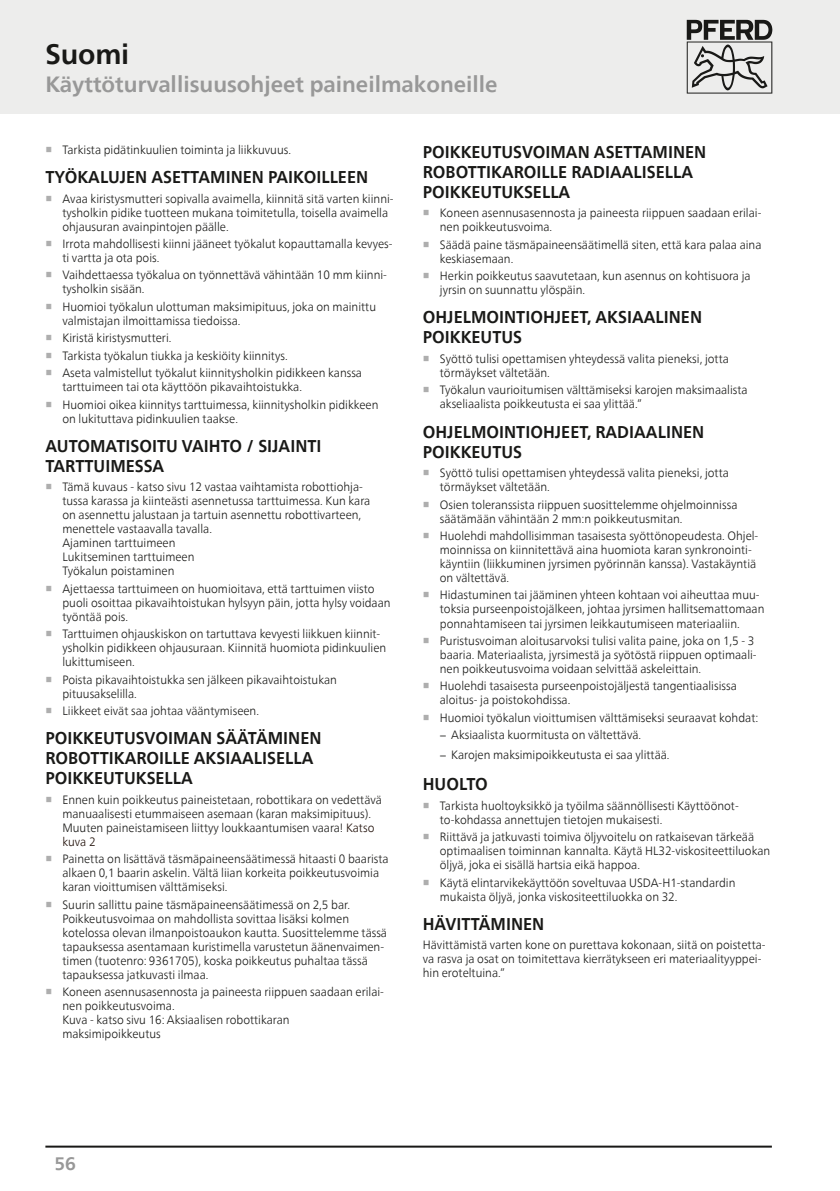
<style>
.page{position:relative;width:840px;height:1191px;background:#fff}
.page>*{position:absolute;margin:0;border:0;box-sizing:border-box;transform-origin:0 0}
.Headline{font:700 28px "Neue Frutiger World";letter-spacing:-.005em;color:#191917}
.Subhead_grau{font:700 22px "Neue Frutiger World";color:#989898}
.t1{font:700 18px "Neue Frutiger World";color:#989898}
.Copy_Head{font:700 17px/20px "Neue Frutiger World";color:#191917;scale:.95 1}
.Copy{font:300 12px/14px "Neue Frutiger World";color:#191917;scale:.95 1}
.s1{font-family:"Arial Unicode MS";font-weight:700;color:#aeaeae}
.s2{color:#1d0c05}
</style>
<div class="page">
<div style="left:0;top:0;width:839px;height:113px;background:#ededec"></div>
<hr style="left:839px;top:0;width:1px;height:113px;background:#ededec">
<svg style="left:686px;top:20px;width:85px;height:74px"></svg>
<hr style="left:45px;top:1145px;width:726px;height:2px;background:#191917">
<p class="Headline" style="left:45px;top:29px;width:85px">Suomi</p>
<p class="Subhead_grau" style="left:45px;top:65px;width:453px">Käyttöturvallisuusohjeet paineilmakoneille</p>
<p class="Copy" style="left:45px;top:143px;width:260px"><span class="s1">■</span> Tarkista pidätinkuulien toiminta ja liikkuvuus.</p>
<p class="Copy_Head" style="left:45px;top:167px;width:341px">TYÖKALUJEN ASETTAMINEN PAIKOILLEEN</p>
<p class="Copy" style="left:62px;top:191px;width:350px;text-indent:-17px"><span class="s1">■</span> Avaa kiristysmutteri sopivalla avaimella, kiinnitä sitä varten kiinni&shy;tysholkin pidike tuotteen mukana toimitetulla, toisella avaimella ohjausuran avainpintojen päälle.</p>
<p class="Copy" style="left:62px;top:237px;width:349px;text-indent:-17px"><span class="s1">■</span> Irrota mahdollisesti kiinni jääneet työkalut kopauttamalla kevyes&shy;ti vartta ja ota pois.</p>
<p class="Copy" style="left:62px;top:268px;width:343px;text-indent:-17px"><span class="s1">■</span> Vaihdettaessa työkalua on työnnettävä vähintään 10 mm kiinni&shy;tysholkin sisään.</p>
<p class="Copy" style="left:62px;top:300px;width:331px;text-indent:-17px"><span class="s1">■</span> Huomioi työkalun ulottuman maksimipituus, joka on mainittu valmistajan ilmoittamissa tiedoissa.</p>
<p class="Copy" style="left:45px;top:331px;width:134px"><span class="s1">■</span> Kiristä kiristysmutteri.</p>
<p class="Copy" style="left:45px;top:348px;width:256px"><span class="s1">■</span> Tarkista työkalun tiukka ja keskiöity kiinnitys.</p>
<p class="Copy" style="left:62px;top:366px;width:317px;text-indent:-17px"><span class="s1">■</span> Aseta valmistellut työkalut kiinnitysholkin pidikkeen kanssa tarttuimeen tai ota käyttöön pikavaihtoistukka.</p>
<p class="Copy" style="left:62px;top:397px;width:334px;text-indent:-17px"><span class="s1">■</span> Huomioi oikea kiinnitys tarttuimessa, kiinnitysholkin pidikkeen on lukituttava pidinkuulien taakse.</p>
<p class="Copy_Head" style="left:45px;top:435px;width:292px">AUTOMATISOITU VAIHTO / SIJAINTI<br>TARTTUIMESSA</p>
<p class="Copy" style="left:62px;top:480px;width:325px;text-indent:-17px"><span class="s1">■</span> Tämä kuvaus - katso sivu 12 vastaa vaihtamista robottiohja&shy;tussa karassa ja kiinteästi asennetussa tarttuimessa. Kun kara on asennettu jalustaan ja tartuin asennettu robottivarteen, menettele vastaavalla tavalla.<br>Ajaminen tarttuimeen<br>Lukitseminen tarttuimeen<br>Työkalun poistaminen</p>
<p class="Copy" style="left:62px;top:581px;width:347px;text-indent:-17px"><span class="s1">■</span> Ajettaessa tarttuimeen on huomioitava, että tarttuimen viisto puoli osoittaa pikavaihtoistukan hylsyyn päin, jotta hylsy voidaan työntää pois.</p>
<p class="Copy" style="left:62px;top:627px;width:342px;text-indent:-17px"><span class="s1">■</span> Tarttuimen ohjauskiskon on tartuttava kevyesti liikkuen kiinnit&shy;ysholkin pidikkeen ohjausuraan. Kiinnitä huomiota pidinkuulien lukittumiseen.</p>
<p class="Copy" style="left:62px;top:672px;width:290px;text-indent:-17px"><span class="s1">■</span> Poista pikavaihtoistukka sen jälkeen pikavaihtoistukan pituusakselilla.</p>
<p class="Copy" style="left:45px;top:704px;width:226px"><span class="s1">■</span> Liikkeet eivät saa johtaa vääntymiseen.</p>
<p class="Copy_Head" style="left:45px;top:728px;width:292px">POIKKEUTUSVOIMAN SÄÄTÄMINEN<br>ROBOTTIKAROILLE AKSIAALISELLA<br>POIKKEUTUKSELLA</p>
<p class="Copy" style="left:62px;top:792px;width:338px;text-indent:-17px"><span class="s1">■</span> Ennen kuin poikkeutus paineistetaan, robottikara on vedettävä manuaalisesti etummaiseen asemaan (karan maksimipituus).<br>Muuten paineistamiseen liittyy loukkaantumisen vaara! <span class="s2">Katso kuva 2</span></p>
<p class="Copy" style="left:62px;top:852px;width:345px;text-indent:-17px"><span class="s1">■</span> Painetta on lisättävä täsmäpaineensäätimessä hitaasti 0 baarista alkaen 0,1 baarin askelin. Vältä liian korkeita poikkeutusvoimia karan vioittumisen välttämiseksi.</p>
<p class="Copy" style="left:62px;top:897px;width:343px;text-indent:-17px"><span class="s1">■</span> Suurin sallittu paine täsmäpaineensäätimessä on 2,5 bar.<br>Poikkeutusvoimaa on mahdollista sovittaa lisäksi kolmen kotelossa olevan ilmanpoistoaukon kautta. Suosittelemme tässä tapauksessa asentamaan kuristimella varustetun äänenvaimen&shy;timen (tuotenro: 9361705), koska poikkeutus puhaltaa tässä tapauksessa jatkuvasti ilmaa.</p>
<p class="Copy" style="left:62px;top:985px;width:340px;text-indent:-17px"><span class="s1">■</span> Koneen asennusasennosta ja paineesta riippuen saadaan erilai&shy;nen poikkeutusvoima.<br>Kuva - katso sivu 16: Aksiaalisen robottikaran maksimipoikkeutus</p>
<p class="Copy_Head" style="left:422px;top:142px;width:300px">POIKKEUTUSVOIMAN ASETTAMINEN<br>ROBOTTIKAROILLE RADIAALISELLA<br>POIKKEUTUKSELLA</p>
<p class="Copy" style="left:439px;top:206px;width:340px;text-indent:-17px"><span class="s1">■</span> Koneen asennusasennosta ja paineesta riippuen saadaan erilai&shy;nen poikkeutusvoima.</p>
<p class="Copy" style="left:439px;top:238px;width:340px;text-indent:-17px"><span class="s1">■</span> Säädä paine täsmäpaineensäätimellä siten, että kara palaa aina keskiasemaan.</p>
<p class="Copy" style="left:439px;top:269px;width:328px;text-indent:-17px"><span class="s1">■</span> Herkin poikkeutus saavutetaan, kun asennus on kohtisuora ja jyrsin on suunnattu ylöspäin.</p>
<p class="Copy_Head" style="left:422px;top:307px;width:295px">OHJELMOINTIOHJEET, AKSIAALINEN<br>POIKKEUTUS</p>
<p class="Copy" style="left:439px;top:352px;width:305px;text-indent:-17px"><span class="s1">■</span> Syöttö tulisi opettamisen yhteydessä valita pieneksi, jotta törmäykset vältetään.</p>
<p class="Copy" style="left:439px;top:383px;width:325px;text-indent:-17px"><span class="s1">■</span> Työkalun vaurioitumisen välttämiseksi karojen maksimaalista akseliaalista poikkeutusta ei saa ylittää.”</p>
<p class="Copy_Head" style="left:422px;top:421px;width:297px">OHJELMOINTIOHJEET, RADIAALINEN<br>POIKKEUTUS</p>
<p class="Copy" style="left:439px;top:466px;width:305px;text-indent:-17px"><span class="s1">■</span> Syöttö tulisi opettamisen yhteydessä valita pieneksi, jotta törmäykset vältetään.</p>
<p class="Copy" style="left:439px;top:497px;width:314px;text-indent:-17px"><span class="s1">■</span> Osien toleranssista riippuen suosittelemme ohjelmoinnissa säätämään vähintään 2 mm:n poikkeutusmitan.</p>
<p class="Copy" style="left:439px;top:529px;width:336px;text-indent:-17px"><span class="s1">■</span> Huolehdi mahdollisimman tasaisesta syöttönopeudesta. Ohjel&shy;moinnissa on kiinnitettävä aina huomiota karan synkronointi&shy;käyntiin (liikkuminen jyrsimen pyörinnän kanssa). Vastakäyntiä on vältettävä.</p>
<p class="Copy" style="left:439px;top:588px;width:343px;text-indent:-17px"><span class="s1">■</span> Hidastuminen tai jääminen yhteen kohtaan voi aiheuttaa muu&shy;toksia purseenpoistojälkeen, johtaa jyrsimen hallitsemattomaan ponnahtamiseen tai jyrsimen leikkautumiseen materiaaliin.</p>
<p class="Copy" style="left:439px;top:634px;width:335px;text-indent:-17px"><span class="s1">■</span> Puristusvoiman aloitusarvoksi tulisi valita paine, joka on 1,5 - 3 baaria. Materiaalista, jyrsimestä ja syötöstä riippuen optimaali&shy;nen poikkeutusvoima voidaan selvittää askeleittain.</p>
<p class="Copy" style="left:439px;top:679px;width:314px;text-indent:-17px"><span class="s1">■</span> Huolehdi tasaisesta purseenpoistojäljestä tangentiaalisissa aloitus- ja poistokohdissa.</p>
<p class="Copy" style="left:422px;top:710px;width:354px"><span class="s1">■</span> Huomioi työkalun vioittumisen välttämiseksi seuraavat kohdat:</p>
<p class="Copy" style="left:439px;top:728px;width:213px">− Aksiaalista kuormitusta on vältettävä.</p>
<p class="Copy" style="left:439px;top:747px;width:243px">− Karojen maksimipoikkeutusta ei saa ylittää.</p>
<p class="Copy_Head" style="left:422px;top:774px;width:70px">HUOLTO</p>
<p class="Copy" style="left:439px;top:798px;width:316px;text-indent:-17px"><span class="s1">■</span> Tarkista huoltoyksikkö ja työilma säännöllisesti Käyttöönot&shy;to-kohdassa annettujen tietojen mukaisesti.</p>
<p class="Copy" style="left:439px;top:830px;width:349px;text-indent:-17px"><span class="s1">■</span> Riittävä ja jatkuvasti toimiva öljyvoitelu on ratkaisevan tärkeää optimaalisen toiminnan kannalta. Käytä HL32-viskositeettiluokan öljyä, joka ei sisällä hartsia eikä happoa.</p>
<p class="Copy" style="left:439px;top:875px;width:312px;text-indent:-17px"><span class="s1">■</span> Käytä elintarvikekäyttöön soveltuvaa USDA-H1-standardin mukaista öljyä, jonka viskositeettiluokka on 32.</p>
<p class="Copy_Head" style="left:422px;top:913px;width:129px">HÄVITTÄMINEN</p>
<p class="Copy" style="left:422px;top:938px;width:362px">Hävittämistä varten kone on purettava kokonaan, siitä on poistetta&shy;va rasva ja osat on toimitettava kierrätykseen eri materiaalityyppei&shy;hin eroteltuina.”</p>
<h3 class="t1" style="left:54px;top:1147px;width:23px">56</h3>
</div>
